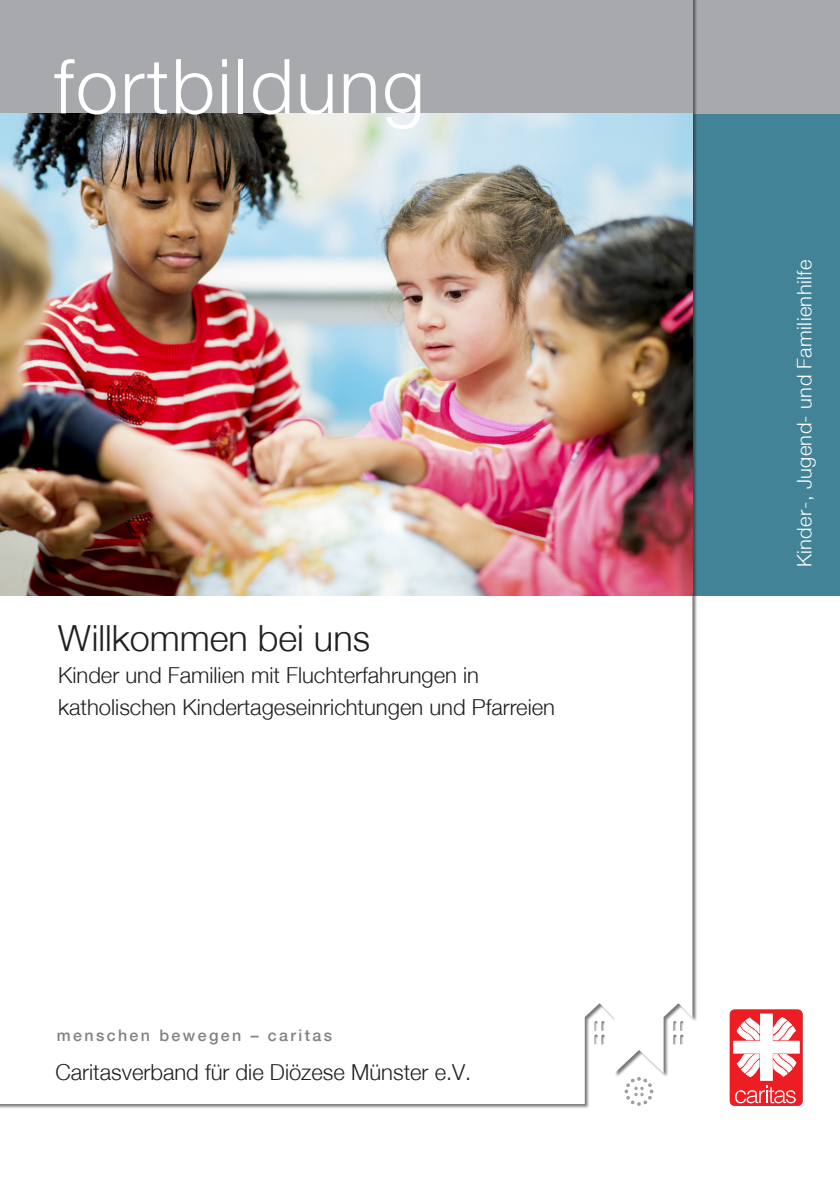
<style>
.page{position:relative;width:840px;height:1191px;background:#fff}
.page>*{position:absolute;margin:0;border:0;box-sizing:border-box;transform-origin:0 0}
.t1{font:300 76px "Helvetica Neue";letter-spacing:.03em;color:#fff}
.Titel_Headline{font:300 36px "Helvetica Neue";color:#231f20}
.Titel_Subline{font:300 22px "Helvetica Neue";color:#231f20}
.t2{font:300 20px "Helvetica Neue";letter-spacing:.02em;color:#fff}
.t3{font:500 16px "Helvetica Neue";letter-spacing:.15em;color:#808285}
</style>
<div class="page">
<div style="left:692px;top:113px;width:147px;height:482px;background:#428397"></div>
<div style="left:692px;top:0;width:147px;height:113px;background:#a8a9ad"></div>
<div style="left:598px;top:1034px;width:6px;height:13px;background:#231f20;opacity:.6"></div>
<svg style="left:594px;top:1021px;width:10px;height:23px"></svg>
<div style="left:598px;top:1020px;width:6px;height:13px;background:#231f20;opacity:.6"></div>
<svg style="left:624px;top:1077px;width:29px;height:29px"></svg>
<div style="left:670px;top:1034px;width:6px;height:13px;background:#231f20;opacity:.6"></div>
<div style="left:676px;top:1034px;width:8px;height:13px;background:#231f20;opacity:.6"></div>
<svg style="left:673px;top:1021px;width:10px;height:23px"></svg>
<div style="left:676px;top:1020px;width:8px;height:13px;background:#231f20;opacity:.6"></div>
<div style="left:0;top:0;width:692px;height:113px;background:#a8a9ad"></div>
<div style="left:729px;top:1009px;width:73px;height:97px;background:#ee1d23;border-radius:5px"></div>
<svg style="left:733px;top:1013px;width:66px;height:90px"></svg>
<img style="left:0;top:113px;width:692px;height:482px">
<p class="t1" style="left:54px;top:40px;width:372px">fortbildung</p>
<p class="Titel_Headline" style="left:58px;top:616px;width:313px">Willkommen bei uns</p>
<p class="Titel_Subline" style="left:58px;top:661px;width:422px">Kinder und Familien mit Fluchterfahrungen in</p>
<p class="Titel_Subline" style="left:58px;top:693px;width:498px">katholischen Kindertageseinrichtungen und Pfarreien</p>
<p class="t3" style="left:57px;top:1026px;width:277px">menschen bewegen – caritas</p>
<p class="Titel_Subline" style="left:55px;top:1059px;width:417px">Caritasverband für die Diözese Münster e.V.</p>
<p class="t2" style="left:791px;top:567px;width:308px;rotate:-90deg">Kinder-, Jugend- und Familienhilfe</p>
</div>
